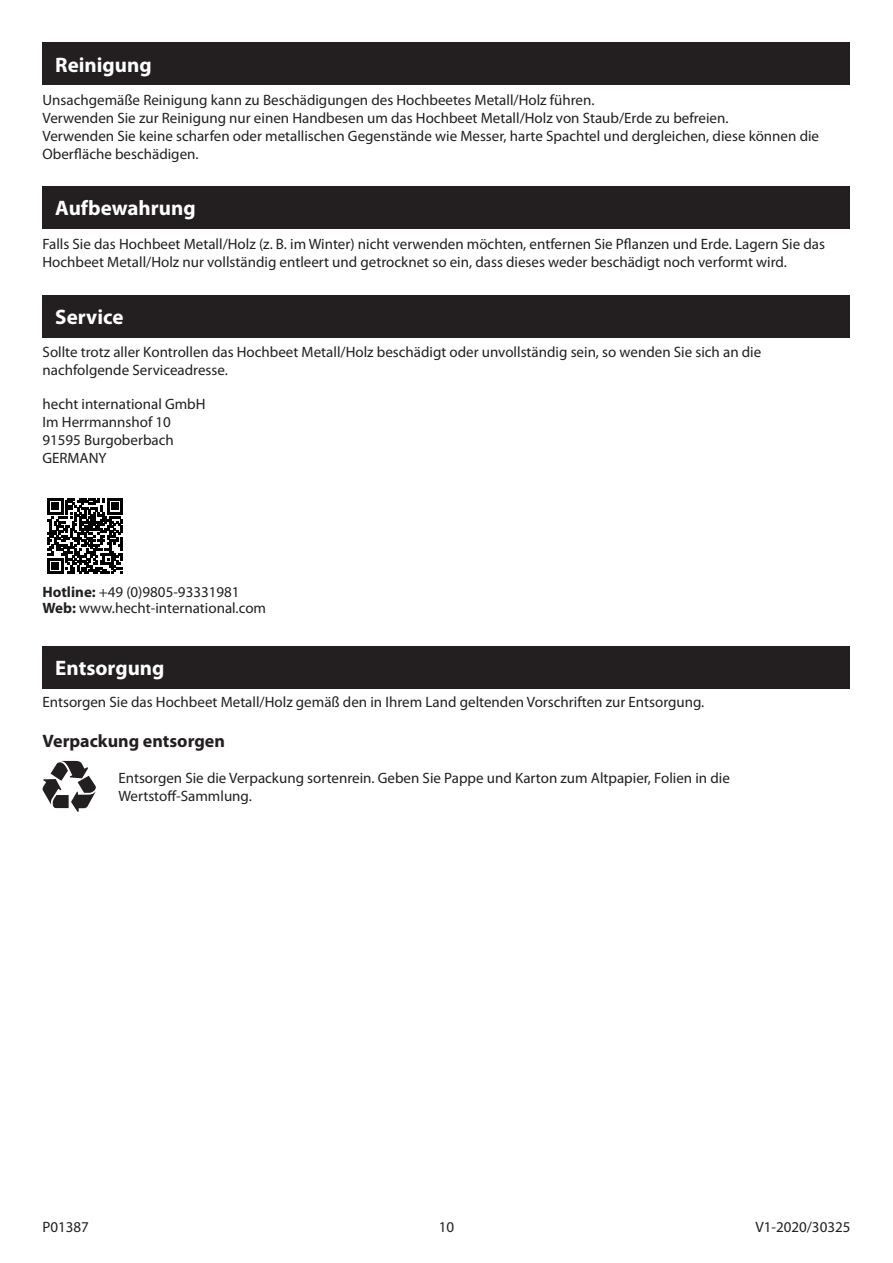
<style>
.page{position:relative;width:893px;height:1263px;background:#fff}
.page>*{position:absolute;margin:0;border:0;box-sizing:border-box;transform-origin:0 0}
.Überschrift_Balken{font:700 21px "Myriad Pro";color:#fff}
.Fließtext{font:700 18px "Myriad Pro";color:#231f20}
.Fließtext-2{font:15px/18px "Myriad Pro";color:#231f20}
.s1{font-weight:700}
</style>
<div class="page">
<div style="left:43px;top:43px;width:807px;height:42px;background:#231f20"></div>
<svg style="left:47px;top:498px;width:76px;height:76px"></svg>
<div style="left:43px;top:186px;width:807px;height:43px;background:#231f20"></div>
<div style="left:43px;top:295px;width:807px;height:43px;background:#231f20"></div>
<div style="left:43px;top:646px;width:807px;height:42px;background:#231f20"></div>
<svg style="left:43px;top:761px;width:53px;height:51px"></svg>
<p class="Überschrift_Balken" style="left:55px;top:51px;width:98px">Reinigung</p>
<p class="Fließtext-2" style="left:43px;top:91px;width:553px">Unsachgemäße Reinigung kann zu Beschädigungen des Hochbeetes Metall/Holz führen.</p>
<p class="Fließtext-2" style="left:43px;top:109px;width:778px">Verwenden Sie zur Reinigung nur einen Handbesen um das Hochbeet Metall/Holz von Staub/Erde zu befreien.<br>Verwenden Sie keine scharfen oder metallischen Gegenstände wie Messer, harte Spachtel und dergleichen, diese können die<br>Oberfläche beschädigen.</p>
<p class="Überschrift_Balken" style="left:55px;top:194px;width:142px">Aufbewahrung</p>
<p class="Fließtext-2" style="left:43px;top:235px;width:784px">Falls Sie das Hochbeet Metall/Holz (z. B. im Winter) nicht verwenden möchten, entfernen Sie Pflanzen und Erde. Lagern Sie das</p>
<p class="Fließtext-2" style="left:43px;top:253px;width:746px">Hochbeet Metall/Holz nur vollständig entleert und getrocknet so ein, dass dieses weder beschädigt noch verformt wird.</p>
<p class="Überschrift_Balken" style="left:55px;top:304px;width:70px">Service</p>
<p class="Fließtext-2" style="left:43px;top:343px;width:720px">Sollte trotz aller Kontrollen das Hochbeet Metall/Holz beschädigt oder unvollständig sein, so wenden Sie sich an die nachfolgende Serviceadresse.</p>
<p class="Fließtext-2" style="left:43px;top:395px;width:165px">hecht international GmbH</p>
<p class="Fließtext-2" style="left:43px;top:413px;width:130px">Im Herrmannshof 10</p>
<p class="Fließtext-2" style="left:43px;top:431px;width:133px">91595 Burgoberbach</p>
<p class="Fließtext-2" style="left:43px;top:449px;width:66px">GERMANY</p>
<p class="Fließtext-2" style="left:43px;top:583px;width:198px"><span class="s1">Hotline:</span> +49 (0)9805-93331981</p>
<p class="Fließtext-2" style="left:43px;top:599px;width:225px"><span class="s1">Web:</span> www.hecht-international.com</p>
<p class="Überschrift_Balken" style="left:55px;top:654px;width:111px">Entsorgung</p>
<p class="Fließtext-2" style="left:43px;top:693px;width:663px">Entsorgen Sie das Hochbeet Metall/Holz gemäß den in Ihrem Land geltenden Vorschriften zur Entsorgung.</p>
<p class="Fließtext" style="left:43px;top:729px;width:184px">Verpackung entsorgen</p>
<p class="Fließtext-2" style="left:118px;top:768px;width:613px">Entsorgen Sie die Verpackung sortenrein. Geben Sie Pappe und Karton zum Altpapier, Folien in die<br>Wertstoff-Sammlung.</p>
<p class="Fließtext-2" style="left:43px;top:1217px;width:48px">P01387</p>
<p class="Fließtext-2" style="left:439px;top:1217px;width:17px">10</p>
<p class="Fließtext-2" style="left:755px;top:1217px;width:97px">V1-2020/30325</p>
</div>
